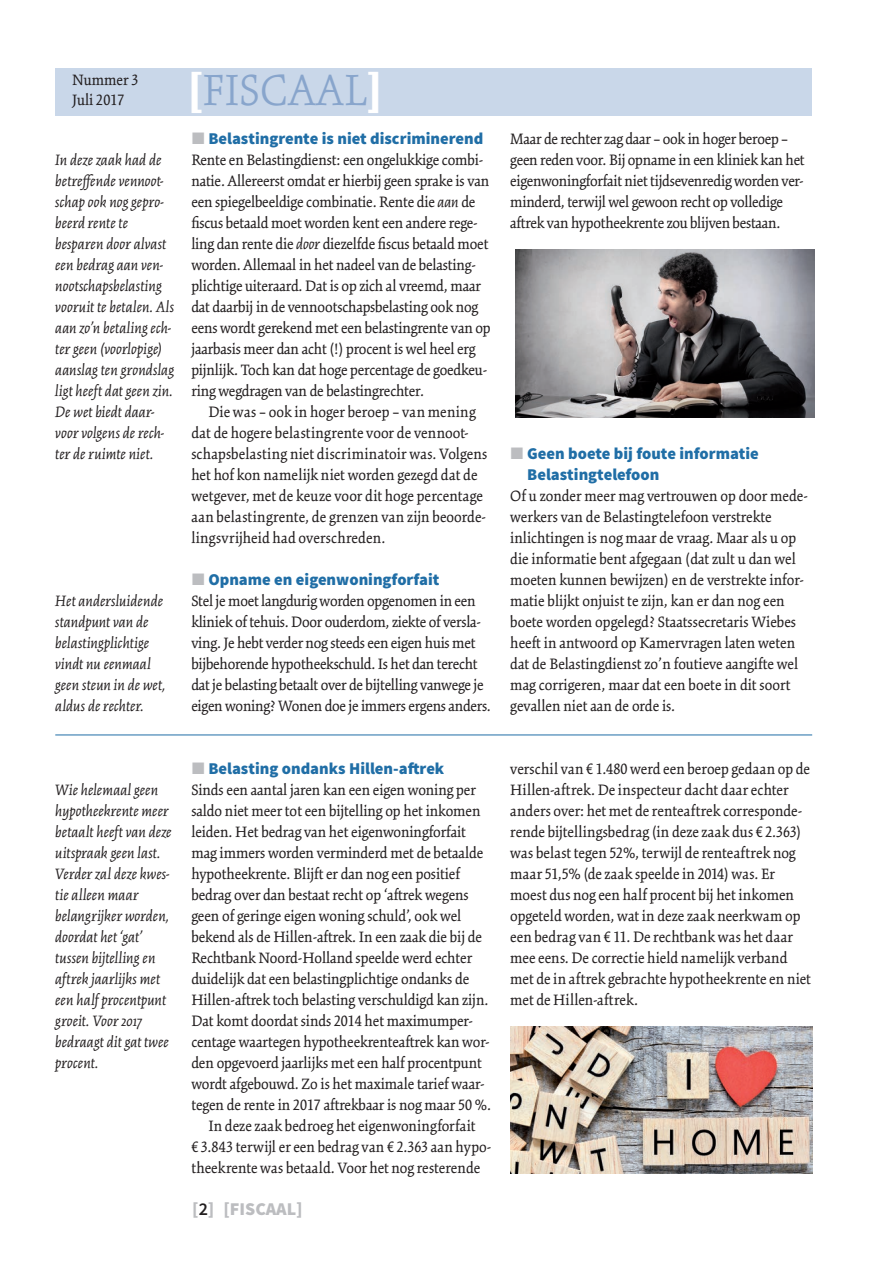
<style>
.page{position:relative;width:893px;height:1263px;background:#fff}
.page>*{position:absolute;margin:0;border:0;box-sizing:border-box;transform-origin:0 0}
.t1{font:300 48px "Kinesis Std";color:#88a5cc}
.t2{font:900 18px "Source Sans Pro";color:#bcbdc0}
.t3{font:16.5px/21px "Kinesis Std";letter-spacing:-.005em;color:#231f20}
.t4{font:italic 16.5px/21px "Kinesis Std";color:#231f20}
.t5{font:900 16.5px/21px "Source Sans Pro";color:#206ea6}
.s1{font-weight:900;color:#fff}
.s2{font-family:"Mathematical Pi Six";font-weight:400;color:#bcbdc0}
.s3{font-style:italic}
.s4{font-weight:600;color:#231f20}
</style>
<div class="page">
<div style="left:55px;top:68px;width:757px;height:47px;background:#c9d7e9"></div>
<img style="left:516px;top:249px;width:298px;height:168px">
<hr style="left:55px;top:734px;width:757px;height:1px;background:#206ea6">
<img style="left:510px;top:1026px;width:302px;height:147px">
<p class="t3" style="left:72px;top:70px;width:68px;line-height:19.8px">Nummer 3<br>Juli 2017</p>
<p class="t4" style="left:55px;top:150px;width:120px">In deze zaak had de betreffende vennoot&shy;schap ook nog gepro&shy;beerd rente te besparen door alvast een bedrag aan ven&shy;nootschapsbelasting vooruit te betalen. Als aan zo’n betaling ech&shy;ter geen (voorlopige) aanslag ten grondslag ligt heeft dat geen zin.<br>De wet biedt daar&shy;voor volgens de rech&shy;ter de ruimte niet.</p>
<p class="t4" style="left:55px;top:590px;width:112px">Het andersluidende standpunt van de belastingplichtige vindt nu eenmaal geen steun in de wet, aldus de rechter.</p>
<h1 class="t1" style="left:187px;top:63px;width:197px"><span class="s1">[</span>FISCAAL<span class="s1">]</span></h1>
<p class="t5" style="left:191px;top:129px;width:293px"><span class="s2">J</span> Belastingrente is niet discriminerend</p>
<p class="t3" style="left:191px;top:149px;width:301px">Rente en Belastingdienst: een ongelukkige combi&shy;natie. Allereerst omdat er hierbij geen sprake is van een spiegelbeeldige combinatie. Rente die <span class="s3">aan</span> de fiscus betaald moet worden kent een andere rege&shy;ling dan rente die <span class="s3">door</span> diezelfde fiscus betaald moet worden. Allemaal in het nadeel van de belasting&shy;plichtige uiteraard. Dat is op zich al vreemd, maar dat daarbij in de vennootschapsbelasting ook nog eens wordt gerekend met een belastingrente van op jaarbasis meer dan acht (!) procent is wel heel erg pijnlijk. Toch kan dat hoge percentage de goedkeu&shy;ring wegdragen van de belastingrechter.</p>
<p class="t3" style="left:191px;top:401px;width:298px;text-indent:17px">Die was – ook in hoger beroep – van mening dat de hogere belastingrente voor de vennoot&shy;schapsbelasting niet discriminatoir was. Volgens het hof kon namelijk niet worden gezegd dat de wetgever, met de keuze voor dit hoge percentage aan belastingrente, de grenzen van zijn beoorde&shy;lingsvrijheid had overschreden.</p>
<p class="t5" style="left:191px;top:570px;width:249px"><span class="s2">J</span> Opname en eigenwoningforfait</p>
<p class="t3" style="left:191px;top:591px;width:301px">Stel je moet langdurig worden opgenomen in een kliniek of tehuis. Door ouderdom, ziekte of versla&shy;ving. Je hebt verder nog steeds een eigen huis met bijbehorende hypotheekschuld. Is het dan terecht dat je belasting betaalt over de bijtelling vanwege je eigen woning? Wonen doe je immers ergens anders.</p>
<p class="t4" style="left:55px;top:780px;width:118px">Wie helemaal geen hypotheekrente meer betaalt heeft van deze uitspraak geen last.<br>Verder zal deze kwes&shy;tie alleen maar belangrijker worden, doordat het ‘gat’ tussen bijtelling en aftrek jaarlijks met een half procentpunt groeit. Voor 2017 bedraagt dit gat twee procent.</p>
<p class="t5" style="left:191px;top:759px;width:254px"><span class="s2">J</span> Belasting ondanks Hillen-aftrek</p>
<p class="t3" style="left:191px;top:779px;width:286px">Sinds een aantal jaren kan een eigen woning per</p>
<p class="t3" style="left:191px;top:800px;width:291px">saldo niet meer tot een bijtelling op het inkomen</p>
<p class="t3" style="left:191px;top:821px;width:276px">leiden. Het bedrag van het eigenwoningforfait</p>
<p class="t3" style="left:191px;top:842px;width:293px">mag immers worden verminderd met de betaalde</p>
<p class="t3" style="left:191px;top:863px;width:270px">hypotheekrente. Blijft er dan nog een positief</p>
<p class="t3" style="left:191px;top:884px;width:279px">bedrag over dan bestaat recht op ‘aftrek wegens</p>
<p class="t3" style="left:191px;top:905px;width:271px">geen of geringe eigen woning schuld’, ook wel</p>
<p class="t3" style="left:191px;top:926px;width:292px">bekend als de Hillen-aftrek. In een zaak die bij de</p>
<p class="t3" style="left:191px;top:947px;width:282px">Rechtbank Noord-Holland speelde werd echter</p>
<p class="t3" style="left:191px;top:968px;width:279px">duidelijk dat een belastingplichtige ondanks de</p>
<p class="t3" style="left:191px;top:989px;width:299px">Hillen-aftrek toch belasting verschuldigd kan zijn.</p>
<p class="t3" style="left:191px;top:1010px;width:283px">Dat komt doordat sinds 2014 het maximumper-</p>
<p class="t3" style="left:191px;top:1031px;width:300px">centage waartegen hypotheekrenteaftrek kan wor-</p>
<p class="t3" style="left:191px;top:1052px;width:292px">den opgevoerd jaarlijks met een half procentpunt</p>
<p class="t3" style="left:191px;top:1073px;width:295px">wordt afgebouwd. Zo is het maximale tarief waar-</p>
<p class="t3" style="left:191px;top:1094px;width:301px">tegen de rente in 2017 aftrekbaar is nog maar 50 %.</p>
<p class="t3" style="left:208px;top:1115px;width:269px">In deze zaak bedroeg het eigenwoningforfait</p>
<p class="t3" style="left:191px;top:1136px;width:302px">€ 3.843 terwijl er een bedrag van € 2.363 aan hypo-</p>
<p class="t3" style="left:191px;top:1157px;width:291px">theekrente was betaald. Voor het nog resterende</p>
<p class="t2" style="left:192px;top:1197px;width:112px">[<span class="s4">2</span>] [FISCAAL]</p>
<p class="t3" style="left:510px;top:128px;width:296px">Maar de rechter zag daar – ook in hoger beroep – geen reden voor. Bij opname in een kliniek kan het eigenwoningforfait niet tijdsevenredig worden ver&shy;minderd, terwijl wel gewoon recht op volledige aftrek van hypotheekrente zou blijven bestaan.</p>
<p class="t5" style="left:527px;top:444px;width:233px;text-indent:-17px"><span class="s2">J</span> Geen boete bij foute informatie<br>Belastingtelefoon</p>
<p class="t3" style="left:510px;top:485px;width:299px">Of u zonder meer mag vertrouwen op door mede&shy;werkers van de Belastingtelefoon verstrekte inlichtingen is nog maar de vraag. Maar als u op die informatie bent afgegaan (dat zult u dan wel moeten kunnen bewijzen) en de verstrekte infor&shy;matie blijkt onjuist te zijn, kan er dan nog een boete worden opgelegd? Staatssecretaris Wiebes heeft in antwoord op Kamervragen laten weten dat de Belastingdienst zo’n foutieve aangifte wel mag corrigeren, maar dat een boete in dit soort gevallen niet aan de orde is.</p>
<p class="t3" style="left:510px;top:758px;width:302px">verschil van € 1.480 werd een beroep gedaan op de Hillen-aftrek. De inspecteur dacht daar echter anders over: het met de renteaftrek corresponde&shy;rende bijtellingsbedrag (in deze zaak dus € 2.363) was belast tegen 52%, terwijl de renteaftrek nog maar 51,5% (de zaak speelde in 2014) was. Er moest dus nog een half procent bij het inkomen opgeteld worden, wat in deze zaak neerkwam op een bedrag van € 11. De rechtbank was het daar mee eens. De correctie hield namelijk verband met de in aftrek gebrachte hypotheekrente en niet met de Hillen-aftrek.</p>
</div>
